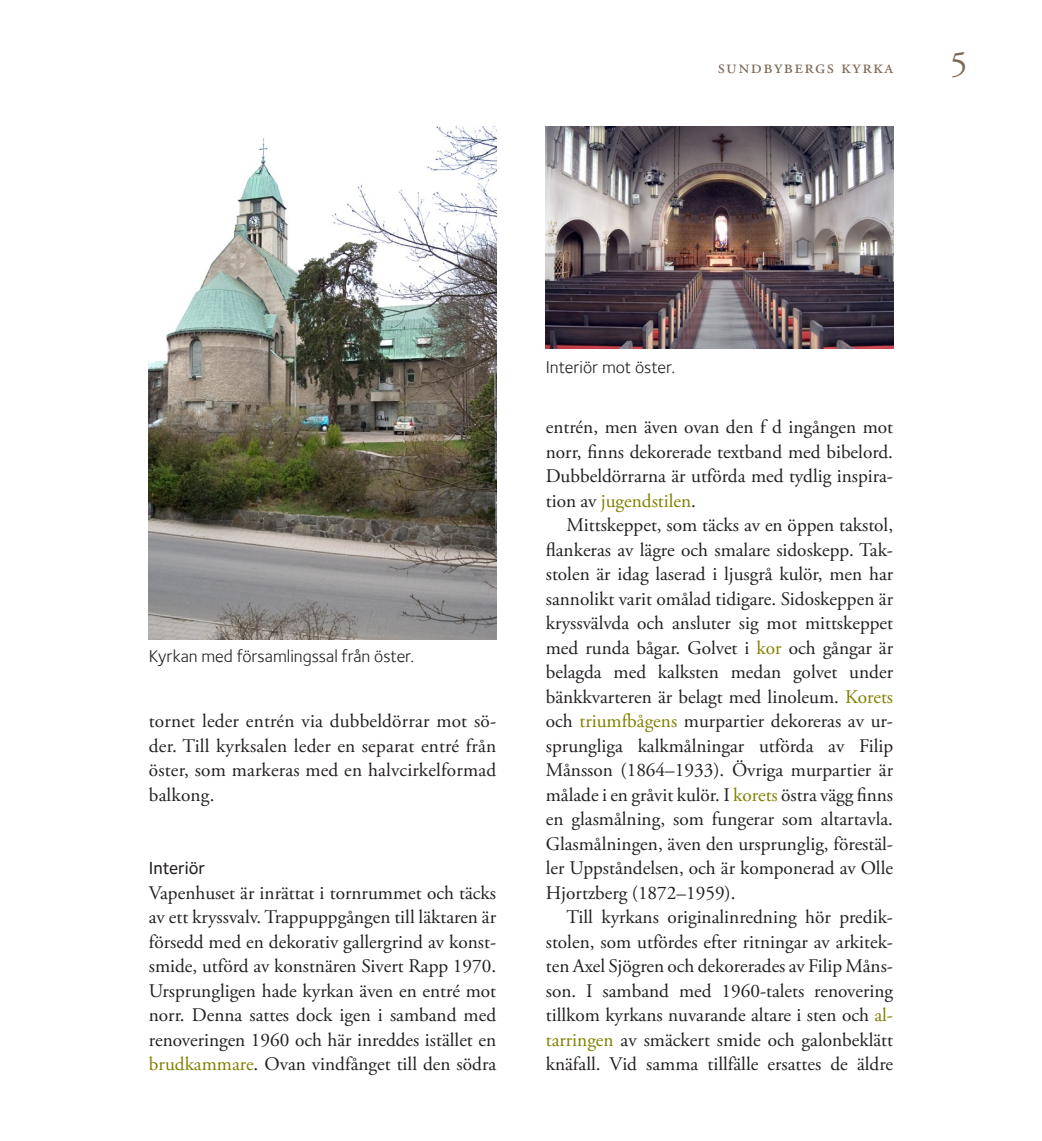
<style>
.page{position:relative;width:1042px;height:1141px;background:#fff}
.page>*{position:absolute;margin:0;border:0;box-sizing:border-box;transform-origin:0 0}
.Bröd_utan_indrag{font:35px "Adobe Garamond Pro";color:#7c6954}
.Bröd_med_indrag{font:19.25px/24.5px "Adobe Garamond Pro";color:#231f20;text-align:justify}
.Bröd_utan_indrag-2{font:19.25px/24.5px "Adobe Garamond Pro";color:#231f20;text-align:justify}
.Bröd_utan_indrag-3{font:19.25px "Adobe Garamond Pro";letter-spacing:.075em;color:#7c6954}
.Rubrik_4_gemena_svar{font:500 18.03px "Foundry Sterling";color:#231f20}
.Bildtext{font:17.5px "Foundry Sterling";color:#231f20}
.s1{color:#808000}
</style>
<div class="page">
<img style="left:149px;top:126px;width:347px;height:514px">
<img style="left:546px;top:126px;width:347px;height:222px">
<p class="Bröd_utan_indrag-3" style="left:717px;top:56px;width:177px">sundbybergs kyrka</p>
<p class="Bröd_utan_indrag" style="left:950px;top:43px;width:19px">5</p>
<p class="Bildtext" style="left:149px;top:646px;width:267px">Kyrkan med församlingssal från öster.</p>
<p class="Bröd_med_indrag" style="left:149px;top:709px;width:349px">tornet leder entrén via dubbeldörrar mot sö&shy;der. Till kyrksalen leder en separat entré från öster, som markeras med en halvcirkelformad balkong.</p>
<p class="Rubrik_4_gemena_svar" style="left:149px;top:858px;width:58px">Interiör</p>
<p class="Bröd_utan_indrag-2" style="left:149px;top:881px;width:349px">Vapenhuset är inrättat i tornrummet och täcks av ett kryssvalv. Trappuppgången till läktaren är försedd med en dekorativ gallergrind av konst&shy;smide, utförd av konstnären Sivert Rapp 1970.<br>Ursprungligen hade kyrkan även en entré mot norr. Denna sattes dock igen i samband med renoveringen 1960 och här inreddes istället en <span class="s1">brudkammare</span>. Ovan vindfånget till den södra</p>
<p class="Bildtext" style="left:546px;top:357px;width:131px">Interiör mot öster.</p>
<p class="Bröd_utan_indrag-2" style="left:546px;top:415px;width:349px">entrén, men även ovan den f d ingången mot norr, finns dekorerade textband med bibelord.<br>Dubbeldörrarna är utförda med tydlig inspira&shy;tion av <span class="s1">jugendstilen</span>.</p>
<p class="Bröd_med_indrag" style="left:546px;top:513px;width:349px;text-indent:21px">Mittskeppet, som täcks av en öppen takstol, flankeras av lägre och smalare sidoskepp. Tak&shy;stolen är idag laserad i ljusgrå kulör, men har sannolikt varit omålad tidigare. Sidoskeppen är kryssvälvda och ansluter sig mot mittskeppet med runda bågar. Golvet i <span class="s1">kor</span> och gångar är belagda med kalksten medan golvet under bänkkvarteren är belagt med linoleum. <span class="s1">Korets </span>och <span class="s1">triumfbågens</span> murpartier dekoreras av ur&shy;sprungliga kalkmålningar utförda av Filip Månsson (1864–1933). Övriga murpartier är målade i en gråvit kulör. I <span class="s1">korets</span> östra vägg finns en glasmålning, som fungerar som altartavla.<br>Glasmålningen, även den ursprunglig, förestäl&shy;ler Uppståndelsen, och är komponerad av Olle Hjortzberg (1872–1959).</p>
<p class="Bröd_med_indrag" style="left:546px;top:905px;width:349px;text-indent:21px">Till kyrkans originalinredning hör predik&shy;stolen, som utfördes efter ritningar av arkitek&shy;ten Axel Sjögren och dekorerades av Filip Måns&shy;son. I samband med 1960-talets renovering tillkom kyrkans nuvarande altare i sten och <span class="s1">al&shy;tarringen</span> av smäckert smide och galonbeklätt knäfall. Vid samma tillfälle ersattes de äldre</p>
</div>
